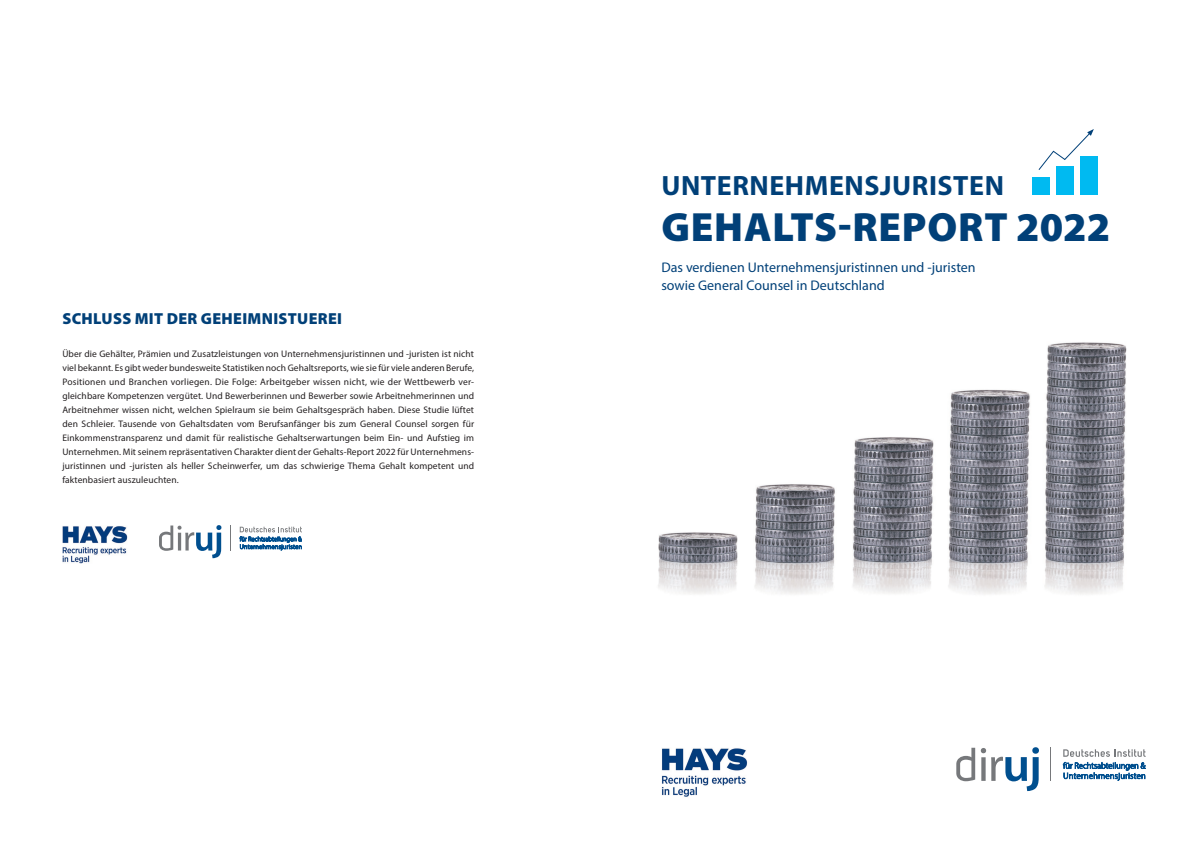
<style>
.page{position:relative;width:1191px;height:842px;background:#fff}
.page>*{position:absolute;margin:0;border:0;box-sizing:border-box;transform-origin:0 0}
.t1{font:900 41px "Myriad Pro";letter-spacing:.02em;color:#014078}
.t2{font:700 28px "Myriad Pro";letter-spacing:.02em;color:#014078}
.t3{font:900 16px "Myriad Pro";letter-spacing:.02em;color:#014078}
.t4{font:14px/18px "Myriad Pro";color:#014078}
.t5{font:9.5px/14px "Myriad Pro";letter-spacing:.01em;color:#231f20;text-align:justify}
</style>
<div class="page">
<img style="left:658px;top:342px;width:469px;height:252px">
<hr style="left:1050px;top:747px;width:1px;height:34px;background:#76787b">
<svg style="left:956px;top:747px;width:83px;height:44px"></svg>
<svg style="left:1063px;top:749px;width:82px;height:31px"></svg>
<img style="left:662px;top:748px;width:86px;height:49px">
<svg style="left:230px;top:525px;width:1px;height:25px"></svg>
<svg style="left:159px;top:525px;width:62px;height:33px"></svg>
<svg style="left:240px;top:527px;width:62px;height:23px"></svg>
<img style="left:62px;top:526px;width:66px;height:38px">
<div style="left:1032px;top:178px;width:17px;height:17px;background:#00baf1"></div>
<div style="left:1056px;top:166px;width:17px;height:29px;background:#00baf1"></div>
<div style="left:1080px;top:157px;width:17px;height:38px;background:#00baf1"></div>
<svg style="left:1038px;top:129px;width:55px;height:42px"></svg>
<h3 class="t3" style="left:62px;top:309px;width:281px">SCHLUSS MIT DER GEHEIMNISTUEREI</h3>
<p class="t5" style="left:62px;top:347px;width:413px">Über die Gehälter, Prämien und Zusatzleistungen von Unternehmensjuristinnen und -juristen ist nicht viel bekannt. Es gibt weder bundesweite Statistiken noch Gehaltsreports, wie sie für viele anderen Berufe, Positionen und Branchen vorliegen. Die Folge: Arbeitgeber wissen nicht, wie der Wettbewerb ver&shy;gleichbare Kompetenzen vergütet. Und Bewerberinnen und Bewerber sowie Arbeitnehmerinnen und Arbeitnehmer wissen nicht, welchen Spielraum sie beim Gehaltsgespräch haben. Diese Studie lüftet den Schleier. Tausende von Gehaltsdaten vom Berufsanfänger bis zum General Counsel sorgen für Einkommenstransparenz und damit für realistische Gehaltserwartungen beim Ein- und Aufstieg im Unternehmen. Mit seinem repräsentativen Charakter dient der Gehalts-Report 2022 für Unternehmens&shy;juristinnen und -juristen als heller Scheinwerfer, um das schwierige Thema Gehalt kompetent und faktenbasiert auszuleuchten.</p>
<h2 class="t2" style="left:661px;top:168px;width:344px">UNTERNEHMENSJURISTEN</h2>
<h1 class="t1" style="left:661px;top:204px;width:450px">GEHALTS-REPORT 2022</h1>
<h3 class="t4" style="left:661px;top:258px;width:316px">Das verdienen Unternehmensjuristinnen und -juristen sowie General Counsel in Deutschland</h3>
</div>
